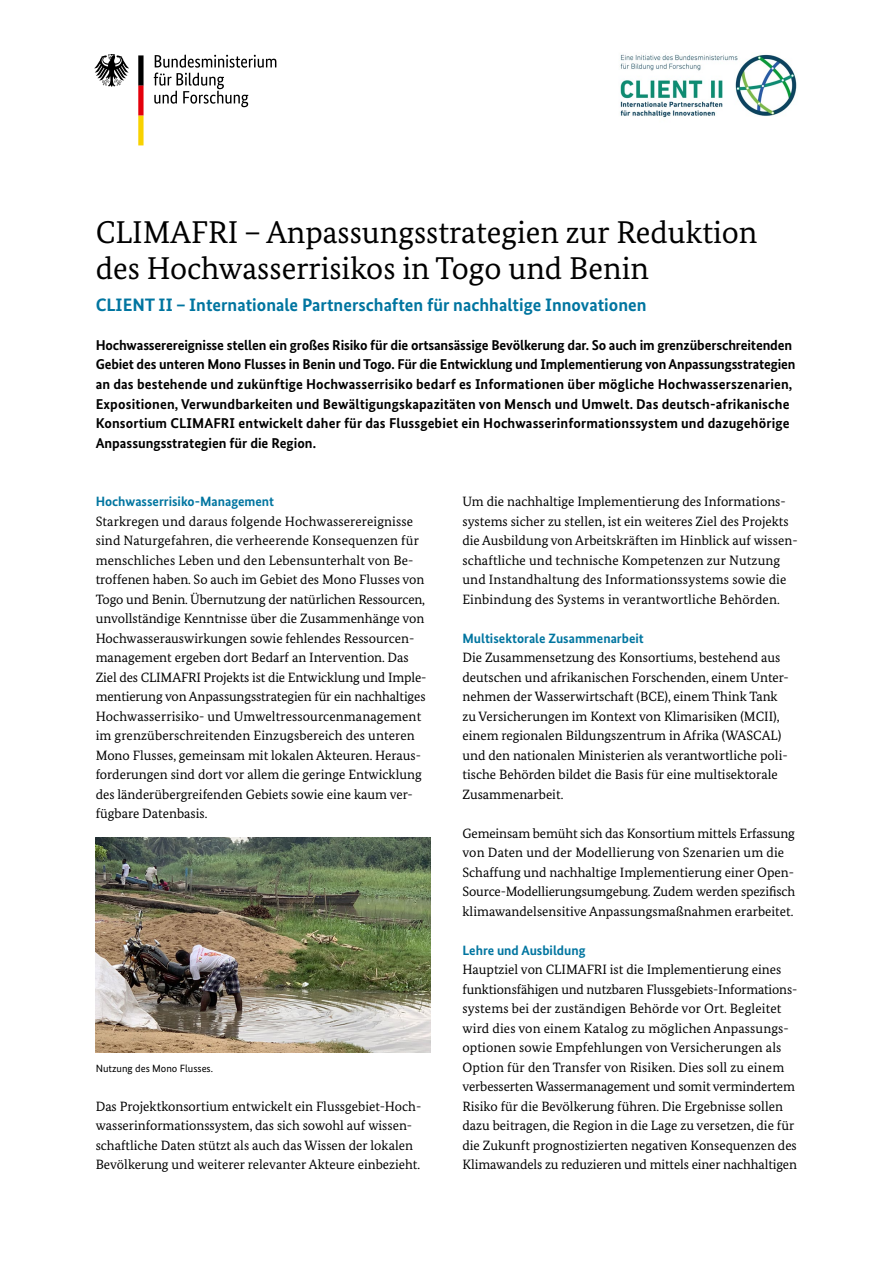
<style>
.page{position:relative;width:893px;height:1263px;background:#fff}
.page>*{position:absolute;margin:0;border:0;box-sizing:border-box;transform-origin:0 0}
.t1{font:31.5px/36px "Bundes Serif";color:#000}
.t2{font:700 18px "Bundes Sans";color:#0075a0}
.t3{font:700 14.25px/19.5px "Bundes Sans";letter-spacing:.005em;color:#000}
.t4{font:13.5px/19.5px "Bundes Serif";color:#000}
.t5{font:700 13.5px "Bundes Sans";color:#0075a0}
.t6{font:10.5px "Bundes Sans";color:#000}
</style>
<div class="page">
<img style="left:96px;top:837px;width:335px;height:215px">
<img style="left:620px;top:54px;width:177px;height:64px">
<svg style="left:154px;top:55px;width:122px;height:52px"></svg>
<svg style="left:94px;top:54px;width:35px;height:33px"></svg>
<svg style="left:138px;top:55px;width:6px;height:90px"></svg>
<h1 class="t1" style="left:96px;top:214px;width:663px">CLIMAFRI – Anpassungsstrategien zur Reduktion des Hochwasserrisikos in Togo und Benin</h1>
<h2 class="t2" style="left:96px;top:294px;width:552px">CLIENT II – Internationale Partnerschaften für nachhaltige Innovationen</h2>
<p class="t3" style="left:96px;top:335px;width:701px">Hochwasserereignisse stellen ein großes Risiko für die ortsansässige Bevölkerung dar. So auch im grenzüberschreitenden Gebiet des unteren Mono Flusses in Benin und Togo. Für die Entwicklung und Implementierung von Anpassungsstrategien an das bestehende und zukünftige Hochwasserrisiko bedarf es Informationen über mögliche Hochwasserszenarien, Expositionen, Verwundbarkeiten und Bewältigungskapazitäten von Mensch und Umwelt. Das deutsch-afrikanische Konsortium CLIMAFRI entwickelt daher für das Flussgebiet ein Hochwasserinformationssystem und dazugehörige Anpassungsstrategien für die Region.</p>
<h3 class="t5" style="left:96px;top:493px;width:180px">Hochwasserrisiko-Management</h3>
<p class="t4" style="left:96px;top:511px;width:332px">Starkregen und daraus folgende Hochwasserereignisse sind Naturgefahren, die verheerende Konsequenzen für menschliches Leben und den Lebensunterhalt von Be&shy;troffenen haben. So auch im Gebiet des Mono Flusses von Togo und Benin. Übernutzung der natürlichen Ressourcen, unvollständige Kenntnisse über die Zusammenhänge von Hochwasserauswirkungen sowie fehlendes Ressourcen&shy;management ergeben dort Bedarf an Intervention. Das Ziel des CLIMAFRI Projekts ist die Entwicklung und Imple&shy;mentierung von Anpassungsstrategien für ein nachhaltiges Hochwasserrisiko- und Umweltressourcenmanagement im grenzüberschreitenden Einzugsbereich des unteren Mono Flusses, gemeinsam mit lokalen Akteuren. Heraus&shy;forderungen sind dort vor allem die geringe Entwicklung des länderübergreifenden Gebiets sowie eine kaum ver&shy;fügbare Datenbasis.</p>
<p class="t6" style="left:96px;top:1061px;width:119px">Nutzung des Mono Flusses.</p>
<p class="t4" style="left:96px;top:1096px;width:327px">Das Projektkonsortium entwickelt ein Flussgebiet-Hoch&shy;wasserinformationssystem, das sich sowohl auf wissen&shy;schaftliche Daten stützt als auch das Wissen der lokalen Bevölkerung und weiterer relevanter Akteure einbezieht.</p>
<p class="t4" style="left:462px;top:491px;width:337px">Um die nachhaltige Implementierung des Informations&shy;systems sicher zu stellen, ist ein weiteres Ziel des Projekts die Ausbildung von Arbeitskräften im Hinblick auf wissen&shy;schaftliche und technische Kompetenzen zur Nutzung und Instandhaltung des Informationssystems sowie die Einbindung des Systems in verantwortliche Behörden.</p>
<h3 class="t5" style="left:462px;top:630px;width:183px">Multisektorale Zusammenarbeit</h3>
<p class="t4" style="left:462px;top:647px;width:328px">Die Zusammensetzung des Konsortiums, bestehend aus deutschen und afrikanischen Forschenden, einem Unter&shy;nehmen der Wasserwirtschaft (BCE), einem Think Tank zu Versicherungen im Kontext von Klimarisiken (MCII), einem regionalen Bildungszentrum in Afrika (WASCAL) und den nationalen Ministerien als verantwortliche poli&shy;tische Behörden bildet die Basis für eine multisektorale Zusammenarbeit.</p>
<p class="t4" style="left:462px;top:823px;width:334px">Gemeinsam bemüht sich das Konsortium mittels Erfassung von Daten und der Modellierung von Szenarien um die Schaffung und nachhaltige Implementierung einer Open-Source-Modellierungsumgebung. Zudem werden spezifisch klimawandelsensitive Anpassungsmaßnahmen erarbeitet.</p>
<h3 class="t5" style="left:462px;top:942px;width:125px">Lehre und Ausbildung</h3>
<p class="t4" style="left:462px;top:959px;width:336px">Hauptziel von CLIMAFRI ist die Implementierung eines funktionsfähigen und nutzbaren Flussgebiets-Informations&shy;systems bei der zuständigen Behörde vor Ort. Begleitet wird dies von einem Katalog zu möglichen Anpassungs&shy;optionen sowie Empfehlungen von Versicherungen als Option für den Transfer von Risiken. Dies soll zu einem verbesserten Wassermanagement und somit vermindertem Risiko für die Bevölkerung führen. Die Ergebnisse sollen dazu beitragen, die Region in die Lage zu versetzen, die für die Zukunft prognostizierten negativen Konsequenzen des Klimawandels zu reduzieren und mittels einer nachhaltigen</p>
</div>
